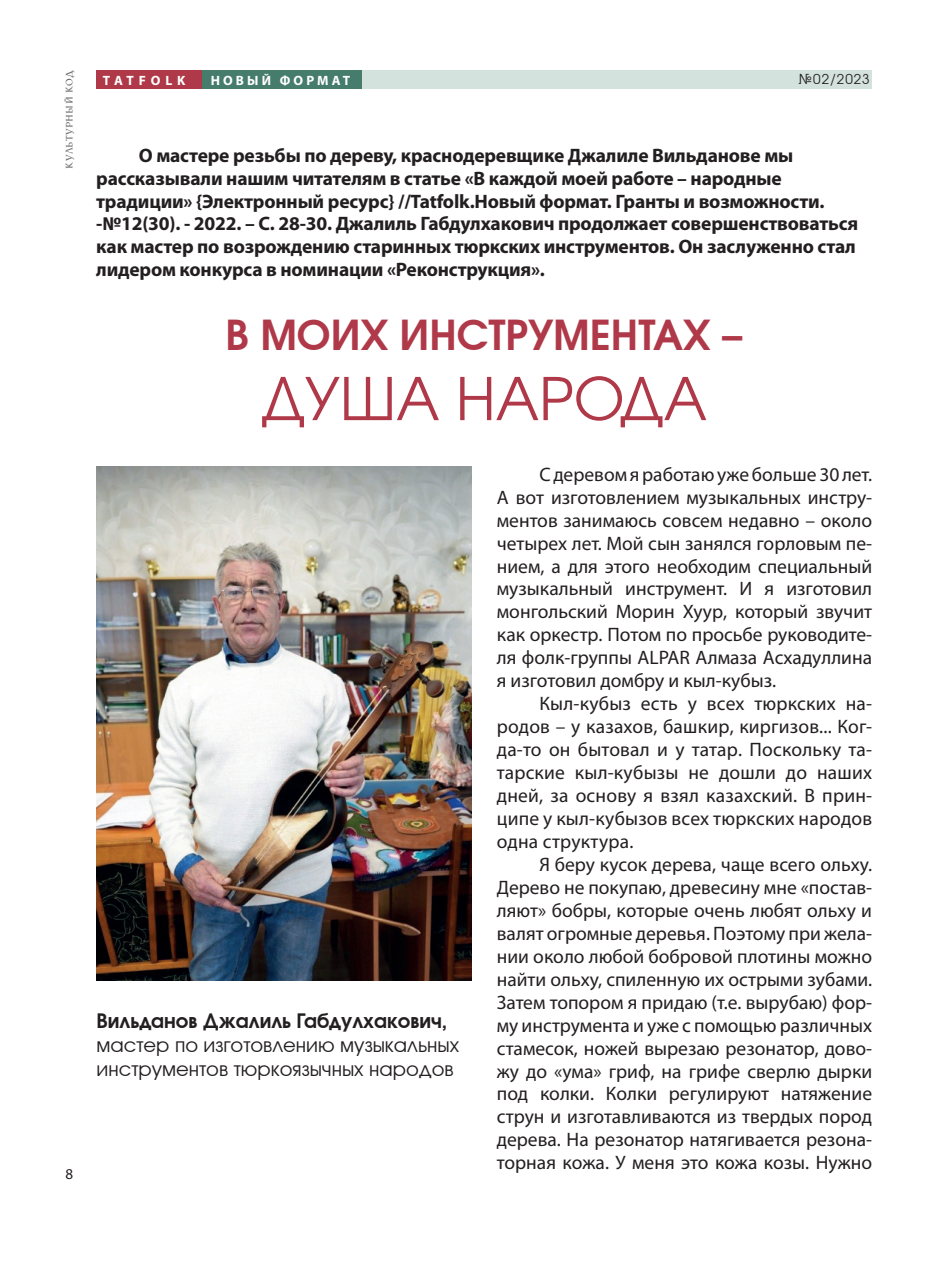
<style>
.page{position:relative;width:936px;height:1263px;background:#fff}
.page>*{position:absolute;margin:0;border:0;box-sizing:border-box;transform-origin:0 0}
.t1{font:58.5px "Gothic Eurasian";color:#af3948}
.t2{font:700 40.5px "Gothic Eurasian";color:#af3948}
.t3{font:19.5px/23px "TT Myriad Pro";color:#231f20;text-align:justify}
.t4{font:700 19.5px/23px "TT Myriad Pro";letter-spacing:-.01em;color:#231f20}
.t5{font:19.5px/24px "Gothic Eurasian";color:#231f20}
.t6{font:700 19.5px "Gothic Eurasian";color:#231f20}
.t7{font:15px "TT Myriad Pro";color:#231f20}
.t8{font:700 13.5px "TT Myriad Pro";letter-spacing:.23em;color:#fff}
.t9{font:13.5px "Gothic Eurasian";letter-spacing:.07em;color:#231f20}
.t10{font:700 13.5px "TT Myriad Pro";letter-spacing:.36em;color:#fff}
.t11{font:9px "TT Lidia";letter-spacing:.03em;color:#231f20}
</style>
<div class="page">
<div style="left:196px;top:70px;width:166px;height:19px;background:#457c6b"></div>
<div style="left:97px;top:70px;width:105px;height:19px;background:#af3948"></div>
<div style="left:362px;top:70px;width:510px;height:19px;background:#d4e2dd"></div>
<img style="left:97px;top:466px;width:374px;height:514px">
<p class="t11" style="left:65px;top:169px;width:100px;rotate:-90deg">КУЛЬТУРНЫЙ КОД</p>
<p class="t7" style="left:65px;top:1165px;width:9px">8</p>
<p class="t10" style="left:103px;top:71px;width:84px">TATFOLK</p>
<p class="t8" style="left:211px;top:71px;width:141px">НОВЫЙ ФОРМАТ</p>
<p class="t9" style="left:798px;top:71px;width:73px">№02/2023</p>
<p class="t4" style="left:96px;top:143px;width:763px;text-indent:43px">О мастере резьбы по дереву, краснодеревщике Джалиле Вильданове мы рассказывали нашим читателям в статье «В каждой моей работе – народные традиции» {Электронный ресурс} //Tatfolk.Новый формат. Гранты и возможности. -№12(30). - 2022. – С. 28-30. Джалиль Габдулхакович продолжает совершенствоваться как мастер по возрождению старинных тюркских инструментов. Он заслуженно стал лидером конкурса в номинации «Реконструкция».</p>
<h2 class="t2" style="left:225px;top:309px;width:518px">В МОИХ ИНСТРУМЕНТАХ –</h2>
<h1 class="t1" style="left:261px;top:364px;width:447px">ДУША НАРОДА</h1>
<p class="t6" style="left:97px;top:1008px;width:352px">Вильданов Джалиль Габдулхакович,</p>
<p class="t5" style="left:97px;top:1033px;width:364px">мастер по изготовлению музыкальных инструментов тюркоязычных народов</p>
<p class="t3" style="left:497px;top:462px;width:377px;text-indent:43px">С деревом я работаю уже больше 30 лет.<br>А вот изготовлением музыкальных инстру&shy;ментов занимаюсь совсем недавно – около четырех лет. Мой сын занялся горловым пе&shy;нием, а для этого необходим специальный музыкальный инструмент. И я изготовил монгольский Морин Хуур, который звучит как оркестр. Потом по просьбе руководите&shy;ля фолк-группы ALPAR Алмаза Асхадуллина я изготовил домбру и кыл-кубыз.</p>
<p class="t3" style="left:497px;top:692px;width:377px;text-indent:43px">Кыл-кубыз есть у всех тюркских на&shy;родов – у казахов, башкир, киргизов... Ког&shy;да-то он бытовал и у татар. Поскольку та&shy;тарские кыл-кубызы не дошли до наших дней, за основу я взял казахский. В прин&shy;ципе у кыл-кубызов всех тюркских народов одна структура.</p>
<p class="t3" style="left:497px;top:852px;width:377px;text-indent:43px">Я беру кусок дерева, чаще всего ольху.<br>Дерево не покупаю, древесину мне «постав&shy;ляют» бобры, которые очень любят ольху и валят огромные деревья. Поэтому при жела&shy;нии около любой бобровой плотины можно найти ольху, спиленную их острыми зубами.<br>Затем топором я придаю (т.е. вырубаю) фор&shy;му инструмента и уже с помощью различных стамесок, ножей вырезаю резонатор, дово&shy;жу до «ума» гриф, на грифе сверлю дырки под колки. Колки регулируют натяжение струн и изготавливаются из твердых пород дерева. На резонатор натягивается резона&shy;торная кожа. У меня это кожа козы. Нужно</p>
</div>
